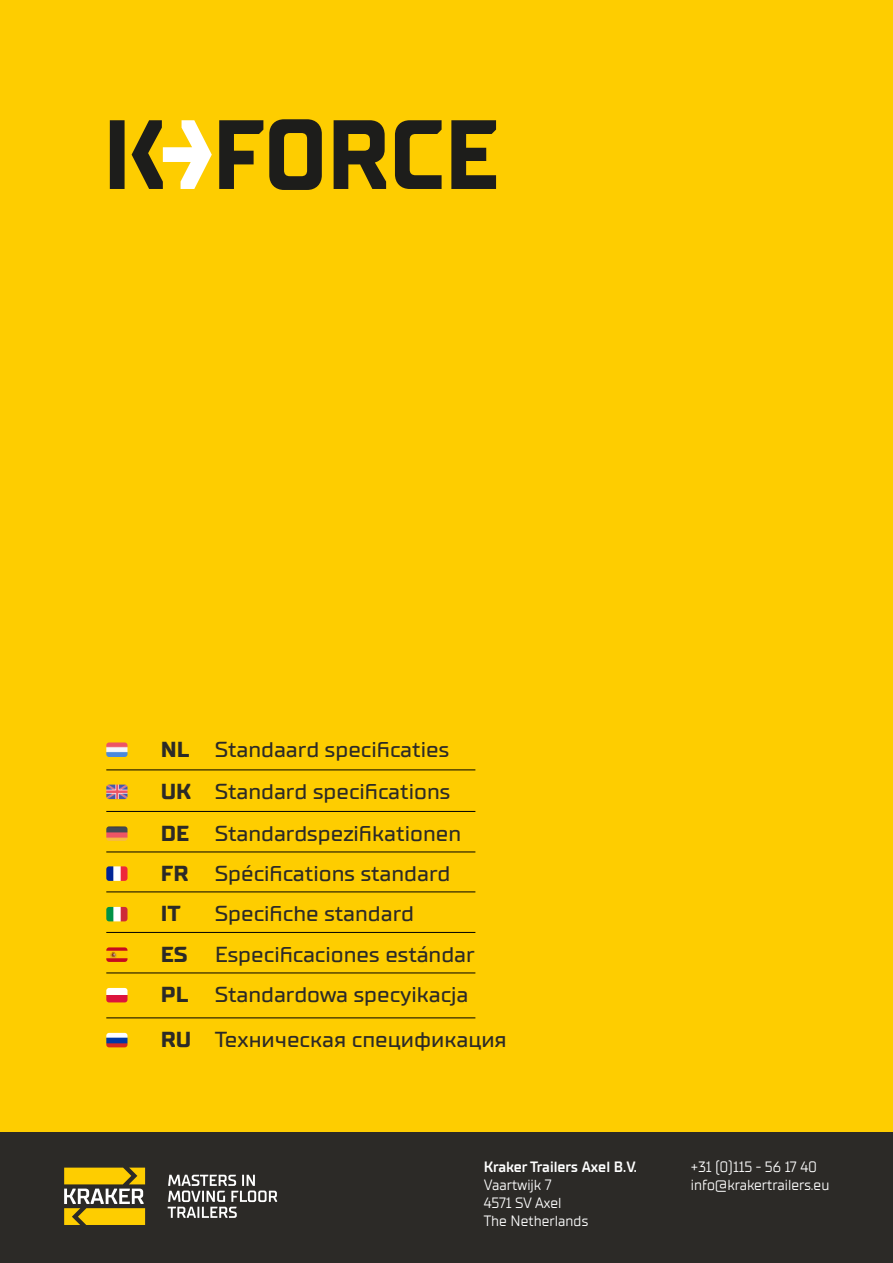
<style>
.page{position:relative;width:893px;height:1263px;background:#fff}
.page>*{position:absolute;margin:0;border:0;box-sizing:border-box;transform-origin:0 0}
.t1{font:500 21.75px/40.5px "TT Supermolot Neue";color:#2c2a27;scale:1.1 1}
.t2{font:15px/18px "TT Supermolot Neue";color:#fff}
.t3{font:600 15px "TT Supermolot Neue";color:#fff}
.s1{font-weight:700}
</style>
<div class="page">
<div style="left:0;top:0;width:893px;height:1132px;background:#fecd00"></div>
<div style="left:0;top:1132px;width:893px;height:131px;background:#2c2a27"></div>
<svg style="left:64px;top:1167px;width:81px;height:58px"></svg>
<svg style="left:168px;top:1175px;width:109px;height:43px"></svg>
<svg style="left:110px;top:119px;width:386px;height:71px"></svg>
<hr style="left:106px;top:770px;width:369px;height:1px;background:#000">
<hr style="left:106px;top:811px;width:369px;height:1px;background:#000">
<hr style="left:106px;top:852px;width:369px;height:1px;background:#000">
<hr style="left:106px;top:891px;width:369px;height:1px;background:#000">
<hr style="left:106px;top:932px;width:369px;height:1px;background:#000">
<hr style="left:106px;top:973px;width:369px;height:1px;background:#000">
<hr style="left:106px;top:1017px;width:369px;height:1px;background:#000">
<img style="left:106px;top:742px;width:22px;height:15px">
<img style="left:106px;top:784px;width:22px;height:15px">
<img style="left:106px;top:826px;width:22px;height:15px">
<img style="left:106px;top:866px;width:22px;height:15px">
<img style="left:106px;top:907px;width:22px;height:14px">
<img style="left:106px;top:947px;width:22px;height:15px">
<img style="left:106px;top:988px;width:22px;height:14px">
<img style="left:106px;top:1033px;width:22px;height:14px">
<p class="t1" style="left:161px;top:729px;width:275px;line-height:41.7px"><span class="s1">NL</span> Standaard specificaties<br><span class="s1">UK</span> Standard specifications<br><span class="s1">DE</span> Standardspezifikationen</p>
<p class="t1" style="left:161px;top:853px;width:265px"><span class="s1">FR</span> Spécifications standard<br><span class="s1">IT</span></p>
<p class="t1" style="left:161px;top:894px;width:287px;text-align:center">Specifiche standard<br><span class="s1">ES</span> Especificaciones estándar<br><span class="s1">PL</span> Standardowa specyikacja</p>
<p class="t1" style="left:161px;top:1020px;width:316px"><span class="s1">RU</span> Техническая спецификация</p>
<p class="t3" style="left:484px;top:1157px;width:155px">Kraker Trailers Axel B.V.</p>
<p class="t2" style="left:484px;top:1176px;width:106px">Vaartwijk 7<br>4571 SV Axel<br>The Netherlands</p>
<p class="t2" style="left:691px;top:1158px;width:140px">+31 (0)115 - 56 17 40 info@krakertrailers.eu</p>
</div>
